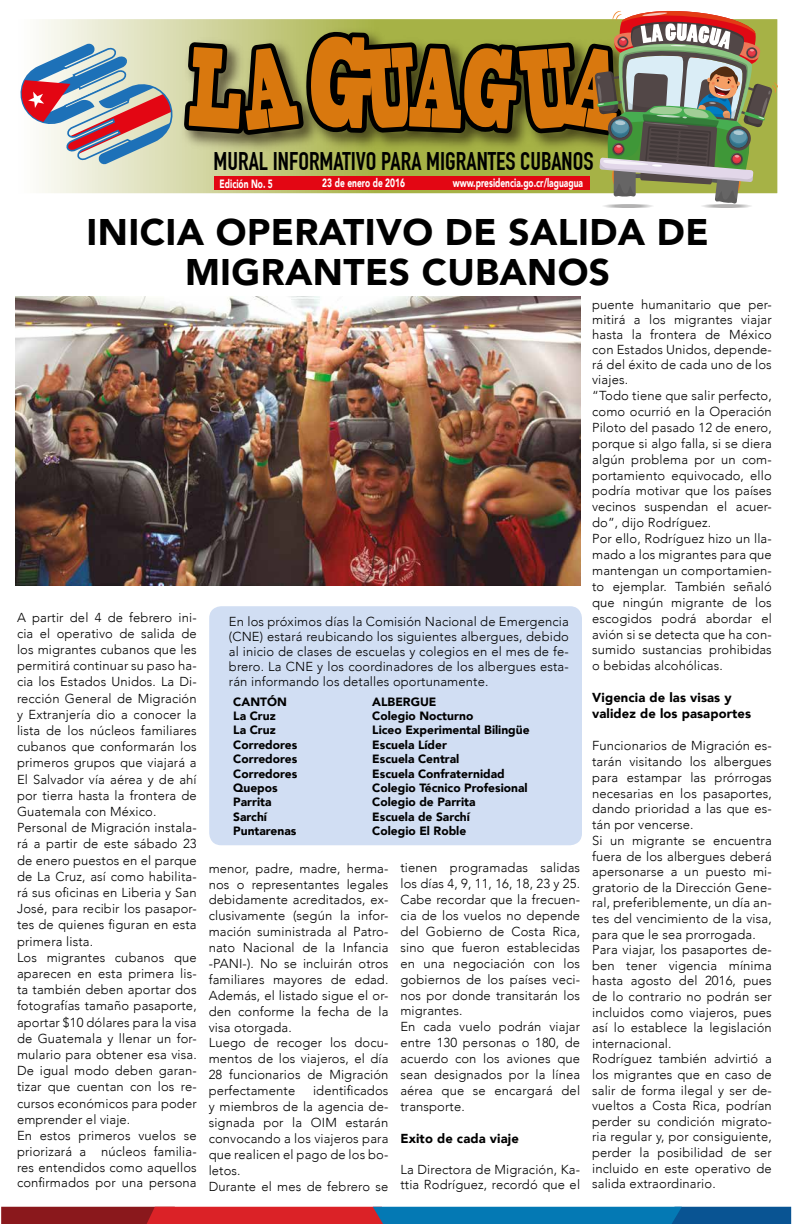
<style>
.page{position:relative;width:792px;height:1224px;background:#fff}
.page>*{position:absolute;margin:0;border:0;box-sizing:border-box;transform-origin:0 0}
.t1{font:900 37px/40px "Avenir";letter-spacing:.01em;color:#000;text-align:center}
.t2{font:700 25px "DIN Condensed";color:#000}
.t3{font:300 13px/15.7px "Avenir";letter-spacing:.01em;color:#000}
.t4{font:900 13px/15.9px "Avenir";letter-spacing:.01em;color:#000}
.t5{font:900 12px "Avenir";color:#000}
.t6{font:900 12px "Avenir";color:#fff;scale:.7 1}
</style>
<div class="page">
<svg style="left:39px;top:19px;width:145px;height:174px;background:#e7e8cd"></svg>
<svg style="left:20px;top:43px;width:157px;height:122px;background:#b8acb2"></svg>
<svg style="left:701px;top:204px;width:51px;height:4px"></svg>
<hr style="left:703px;top:204px;width:47px;height:4px;background:#e4e3e3;border-radius:50%">
<hr style="left:704px;top:204px;width:46px;height:4px;background:#e7e7e7;border-radius:50%">
<hr style="left:704px;top:204px;width:45px;height:4px;background:#e2e2e2;border-radius:50%">
<hr style="left:705px;top:204px;width:44px;height:4px;background:#e1e1e0;border-radius:50%">
<hr style="left:705px;top:204px;width:43px;height:4px;background:#ddd;border-radius:50%">
<hr style="left:706px;top:204px;width:41px;height:4px;background:#d7d7d7;border-radius:50%">
<svg style="left:707px;top:204px;width:39px;height:4px"></svg>
<hr style="left:708px;top:205px;width:37px;height:3px;background:#d4d4d4;border-radius:50%">
<hr style="left:709px;top:205px;width:35px;height:2px;background:#cfcfcf;border-radius:50%">
<hr style="left:710px;top:205px;width:33px;height:2px;background:#cacac9;border-radius:50%">
<hr style="left:711px;top:205px;width:31px;height:2px;background:#c3c3c3;border-radius:50%">
<hr style="left:712px;top:205px;width:29px;height:2px;background:#bebebe;border-radius:50%">
<hr style="left:713px;top:205px;width:27px;height:2px;background:#b8b8b7;border-radius:50%">
<hr style="left:714px;top:205px;width:25px;height:2px;background:#b3b2b2;border-radius:50%">
<hr style="left:604px;top:204px;width:48px;height:4px;background:#e4e4e4;border-radius:50%">
<hr style="left:606px;top:204px;width:44px;height:4px;background:#dfdfdf;border-radius:50%">
<hr style="left:607px;top:204px;width:42px;height:4px;background:#dbdbda;border-radius:50%">
<svg style="left:608px;top:204px;width:40px;height:4px"></svg>
<hr style="left:609px;top:205px;width:38px;height:3px;background:#d7d7d7;border-radius:50%">
<hr style="left:610px;top:205px;width:36px;height:3px;background:#d1d1d1;border-radius:50%">
<hr style="left:611px;top:205px;width:34px;height:2px;background:#cccccb;border-radius:50%">
<hr style="left:612px;top:205px;width:32px;height:2px;background:#c7c6c6;border-radius:50%">
<hr style="left:613px;top:205px;width:30px;height:2px;background:#c1c0c0;border-radius:50%">
<hr style="left:614px;top:205px;width:28px;height:2px;background:#bbb;border-radius:50%">
<hr style="left:615px;top:205px;width:26px;height:2px;background:#b5b5b5;border-radius:50%">
<svg style="left:184px;top:11px;width:593px;height:193px;background:#9d8d56"></svg>
<svg style="left:1px;top:1207px;width:790px;height:17px;background:#5b4869"></svg>
<div style="left:214px;top:176px;width:375px;height:14px;background:#e30613"></div>
<img style="left:16px;top:296px;width:564px;height:290px">
<div style="left:209px;top:606px;width:373px;height:239px;background:#d1def3;border-radius:12px"></div>
<h2 class="t2" style="left:214px;top:146px;width:382px">MURAL INFORMATIVO PARA MIGRANTES CUBANOS</h2>
<p class="t6" style="left:220px;top:174px;width:78px">Edición No. 5</p>
<p class="t6" style="left:322px;top:173px;width:120px">23 de enero de 2016</p>
<p class="t6" style="left:453px;top:173px;width:188px">www.presidencia.go.cr/laguagua</p>
<h1 class="t1" style="left:87px;top:211px;width:624px">INICIA OPERATIVO DE SALIDA DE<br>MIGRANTES CUBANOS</h1>
<p class="t3" style="left:17px;top:609px;width:181px;line-height:16.2px">A partir del 4 de febrero ini&shy;cia el operativo de salida de los migrantes cubanos que les permitirá continuar su paso ha&shy;cia los Estados Unidos. La Di&shy;rección General de Migración y Extranjería dio a conocer la lista de los núcleos familiares cubanos que conformarán los primeros grupos que viajará a<br>El Salvador vía aérea y de ahí por tierra hasta la frontera de<br>Guatemala con México.<br>Personal de Migración instala&shy;rá a partir de este sábado 23 de enero puestos en el parque de La Cruz, así como habilita&shy;rá sus oficinas en Liberia y San<br>José, para recibir los pasapor&shy;tes de quienes figuran en esta primera lista.<br>Los migrantes cubanos que aparecen en esta primera lis&shy;ta también deben aportar dos fotografías tamaño pasaporte, aportar $10 dólares para la visa de Guatemala y llenar un for&shy;mulario para obtener esa visa.<br>De igual modo deben garan&shy;tizar que cuentan con los re&shy;cursos económicos para poder emprender el viaje.<br>En estos primeros vuelos se priorizará a núcleos familia&shy;res entendidos como aquellos confirmados por una persona</p>
<p class="t3" style="left:229px;top:614px;width:341px;line-height:15px;text-align:justify">En los próximos días la Comisión Nacional de Emergencia (CNE) estará reubicando los siguientes albergues, debido al inicio de clases de escuelas y colegios en el mes de fe&shy;brero. La CNE y los coordinadores de los albergues esta&shy;rán informando los detalles oportunamente.</p>
<p class="t5" style="left:233px;top:691px;width:55px">CANTÓN</p>
<p class="t5" style="left:372px;top:691px;width:66px">ALBERGUE</p>
<p class="t5" style="left:233px;top:706px;width:44px">La Cruz</p>
<p class="t5" style="left:372px;top:706px;width:103px">Colegio Nocturno</p>
<p class="t5" style="left:233px;top:720px;width:44px">La Cruz</p>
<p class="t5" style="left:372px;top:720px;width:159px">Liceo Experimental Bilingüe</p>
<p class="t5" style="left:233px;top:734px;width:65px">Corredores</p>
<p class="t5" style="left:372px;top:734px;width:76px">Escuela Líder</p>
<p class="t5" style="left:233px;top:749px;width:65px">Corredores</p>
<p class="t5" style="left:372px;top:749px;width:89px">Escuela Central</p>
<p class="t5" style="left:233px;top:763px;width:65px">Corredores</p>
<p class="t5" style="left:372px;top:763px;width:134px">Escuela Confraternidad</p>
<p class="t5" style="left:233px;top:778px;width:46px">Quepos</p>
<p class="t5" style="left:372px;top:778px;width:157px">Colegio Técnico Profesional</p>
<p class="t5" style="left:233px;top:792px;width:40px">Parrita</p>
<p class="t5" style="left:372px;top:792px;width:105px">Colegio de Parrita</p>
<p class="t5" style="left:233px;top:806px;width:35px">Sarchí</p>
<p class="t5" style="left:372px;top:806px;width:99px">Escuela de Sarchí</p>
<p class="t5" style="left:233px;top:821px;width:65px">Puntarenas</p>
<p class="t5" style="left:372px;top:821px;width:95px">Colegio El Roble</p>
<p class="t3" style="left:209px;top:860px;width:181px">menor, padre, madre, herma&shy;nos o representantes legales debidamente acreditados, ex&shy;clusivamente (según la infor&shy;mación suministrada al Patro&shy;nato Nacional de la Infancia -PANI-). No se incluirán otros familiares mayores de edad.<br>Además, el listado sigue el or&shy;den conforme la fecha de la visa otorgada.<br>Luego de recoger los docu&shy;mentos de los viajeros, el día<br>28 funcionarios de Migración perfectamente</p>
<p class="t3" style="left:209px;top:1083px;width:181px;text-indent:104px">identificados y miembros de la agencia de&shy;signada por la OIM estarán convocando a los viajeros para que realicen el pago de los bo&shy;letos.<br>Durante el mes de febrero se</p>
<p class="t3" style="left:400px;top:860px;width:181px">tienen programadas salidas los días 4, 9, 11, 16, 18, 23 y 25.<br>Cabe recordar que la frecuen&shy;cia de los vuelos no depende del Gobierno de Costa Rica, sino que fueron establecidas en una negociación con los gobiernos de los países veci&shy;nos por donde transitarán los migrantes.<br>En cada vuelo podrán viajar entre 130 personas o 180, de acuerdo con los aviones que sean designados por la línea aérea que se encargará del transporte.</p>
<p class="t4" style="left:400px;top:1130px;width:120px">Exito de cada viaje</p>
<p class="t3" style="left:400px;top:1162px;width:181px;line-height:15px">La Directora de Migración, Ka&shy;ttia Rodríguez, recordó que el</p>
<p class="t3" style="left:592px;top:297px;width:181px">puente humanitario que per&shy;mitirá a los migrantes viajar hasta la frontera de México con Estados Unidos, depende&shy;rá del éxito de cada uno de los viajes.<br>“Todo tiene que salir perfecto, como ocurrió en la Operación<br>Piloto del pasado 12 de enero, porque si algo falla, si se diera algún problema por un com&shy;portamiento equivocado, ello podría motivar que los países vecinos suspendan el acuer&shy;do”, dijo Rodríguez.<br>Por ello, Rodríguez hizo un lla&shy;mado a los migrantes para que mantengan un comportamien&shy;to ejemplar. También señaló que ningún migrante de los escogidos podrá abordar el avión si se detecta que ha con&shy;sumido sustancias prohibidas o bebidas alcohólicas.</p>
<p class="t4" style="left:592px;top:689px;width:161px">Vigencia de las visas y validez de los pasaportes</p>
<p class="t3" style="left:592px;top:738px;width:181px">Funcionarios de Migración es&shy;tarán visitando los albergues para estampar las prórrogas necesarias en los pasaportes, dando prioridad a las que es&shy;tán por vencerse.<br>Si un migrante se encuentra fuera de los albergues deberá apersonarse a un puesto mi&shy;gratorio de la Dirección Gene&shy;ral, preferiblemente, un día an&shy;tes del vencimiento de la visa, para que le sea prorrogada.<br>Para viajar, los pasaportes de&shy;ben tener vigencia mínima hasta agosto del 2016, pues de lo contrario no podrán ser incluidos como viajeros, pues así lo establece la legislación internacional.<br>Rodríguez también advirtió a los migrantes que en caso de salir de forma ilegal y ser de&shy;vueltos a Costa Rica, podrían perder su condición migrato&shy;ria regular y, por consiguiente, perder la posibilidad de ser incluido en este operativo de salida extraordinario.</p>
</div>
